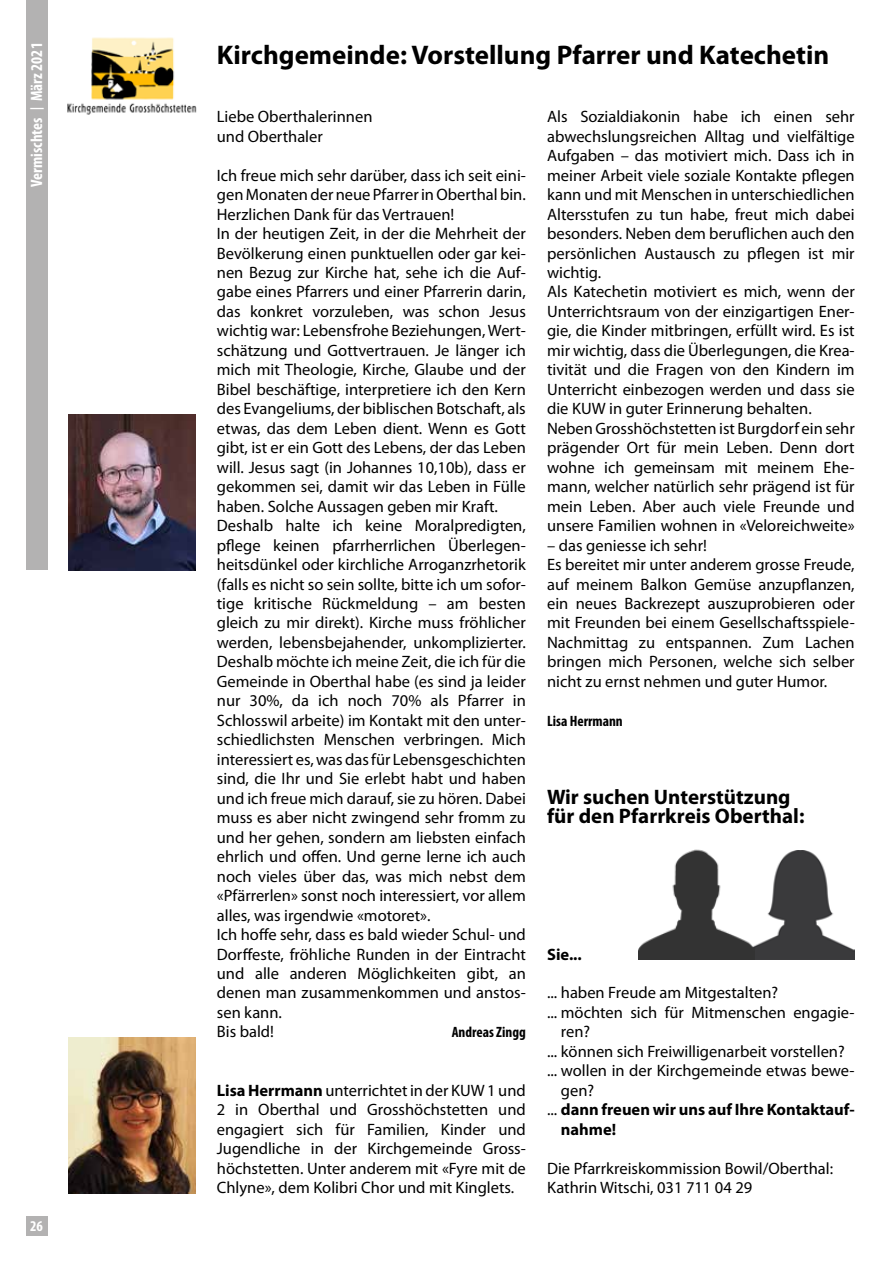
<style>
.page{position:relative;width:893px;height:1263px;background:#fff}
.page>*{position:absolute;margin:0;border:0;box-sizing:border-box;transform-origin:0 0}
.t1{font:700 27px "Myriad Pro";color:#000}
.t2{font:700 21px/19.5px "Myriad Pro";color:#000}
.t3{font:16.5px/19.5px "Myriad Pro";color:#000}
.t4{font:700 16.5px "Myriad Pro";color:#000}
.t5{font:700 condensed 16.5px "Myriad Pro";color:#fff}
.t6{font:700 condensed 15px "Myriad Pro";color:#000}
.t7{font:700 condensed 15px "Myriad Pro";color:#fff}
.s1{font-size:13.5px}
.s2{font-weight:700}
.s3{font-weight:400}
</style>
<div class="page">
<div style="left:26px;top:1216px;width:21px;height:19px;background:#b3b2b2"></div>
<div style="left:26px;top:0;width:21px;height:570px;background:#b3b2b2"></div>
<img style="left:68px;top:414px;width:128px;height:156px">
<img style="left:68px;top:1037px;width:128px;height:156px">
<img style="left:754px;top:851px;width:101px;height:108px">
<img style="left:638px;top:849px;width:116px;height:110px">
<img style="left:67px;top:37px;width:130px;height:78px">
<p class="t5" style="left:26px;top:187px;width:146px;rotate:-90deg">Vermischtes <span class="s1">|</span> März 2021</p>
<p class="t7" style="left:30px;top:1216px;width:14px">26</p>
<h1 class="t1" style="left:217px;top:37px;width:614px">Kirchgemeinde: Vorstellung Pfarrer und Katechetin</h1>
<p class="t3" style="left:217px;top:107px;width:157px">Liebe Oberthalerinnen und Oberthaler</p>
<p class="t3" style="left:217px;top:165px;width:311px">Ich freue mich sehr darüber, dass ich seit eini&shy;gen Monaten der neue Pfarrer in Oberthal bin.<br>Herzlichen Dank für das Vertrauen!<br>In der heutigen Zeit, in der die Mehrheit der Bevölkerung einen punktuellen oder gar kei&shy;nen Bezug zur Kirche hat, sehe ich die Auf&shy;gabe eines Pfarrers und einer Pfarrerin darin, das konkret vorzuleben, was schon Jesus wichtig war: Lebensfrohe Beziehungen, Wert&shy;schätzung und Gottvertrauen. Je länger ich mich mit Theologie, Kirche, Glaube und der Bibel beschäftige, interpretiere ich den Kern des Evangeliums, der biblischen Botschaft, als etwas, das dem Leben dient. Wenn es Gott gibt, ist er ein Gott des Lebens, der das Leben will. Jesus sagt (in Johannes 10,10b), dass er gekommen sei, damit wir das Leben in Fülle haben. Solche Aussagen geben mir Kraft.<br>Deshalb halte ich keine Moralpredigten, pflege keinen pfarrherrlichen Überlegen&shy;heitsdünkel oder kirchliche Arroganzrhetorik (falls es nicht so sein sollte, bitte ich um sofor&shy;tige kritische Rückmeldung – am besten gleich zu mir direkt). Kirche muss fröhlicher werden, lebensbejahender, unkomplizierter.<br>Deshalb möchte ich meine Zeit, die ich für die Gemeinde in Oberthal habe (es sind ja leider nur 30%, da ich noch 70% als Pfarrer in Schlosswil arbeite) im Kontakt mit den unter&shy;schiedlichsten Menschen verbringen. Mich interessiert es, was das für Lebensgeschichten sind, die Ihr und Sie erlebt habt und haben und ich freue mich darauf, sie zu hören. Dabei muss es aber nicht zwingend sehr fromm zu und her gehen, sondern am liebsten einfach ehrlich und offen. Und gerne lerne ich auch noch vieles über das, was mich nebst dem «Pfärrerlen» sonst noch interessiert, vor allem alles, was irgendwie «motoret».<br>Ich hoffe sehr, dass es bald wieder Schul- und Dorffeste, fröhliche Runden in der Eintracht und alle anderen Möglichkeiten gibt, an denen man zusammenkommen und anstos&shy;sen kann.<br>Bis bald!</p>
<p class="t6" style="left:452px;top:1023px;width:76px">Andreas Zingg</p>
<p class="t3" style="left:217px;top:1080px;width:311px;text-align:justify"><span class="s2">Lisa Herrmann</span> unterrichtet in der KUW 1 und 2 in Oberthal und Grosshöchstetten und engagiert sich für Familien, Kinder und Jugendliche in der Kirchgemeinde Gross&shy;höchstetten. Unter anderem mit «Fyre mit de Chlyne», dem Kolibri Chor und mit Kinglets.</p>
<p class="t3" style="left:547px;top:107px;width:309px">Als Sozialdiakonin habe ich einen sehr abwechslungsreichen Alltag und vielfältige Aufgaben – das motiviert mich. Dass ich in meiner Arbeit viele soziale Kontakte pflegen kann und mit Menschen in unterschiedlichen Altersstufen zu tun habe, freut mich dabei besonders. Neben dem beruflichen auch den persönlichen Austausch zu pflegen ist mir wichtig.<br>Als Katechetin motiviert es mich, wenn der Unterrichtsraum von der einzigartigen Ener&shy;gie, die Kinder mitbringen, erfüllt wird. Es ist mir wichtig, dass die Überlegungen, die Krea&shy;tivität und die Fragen von den Kindern im Unterricht einbezogen werden und dass sie die KUW in guter Erinnerung behalten.<br>Neben Grosshöchstetten ist Burgdorf ein sehr prägender Ort für mein Leben. Denn dort wohne ich gemeinsam mit meinem Ehe&shy;mann, welcher natürlich sehr prägend ist für mein Leben. Aber auch viele Freunde und unsere Familien wohnen in «Veloreichweite»</p>
<p class="t3" style="left:547px;top:535px;width:309px">– das geniesse ich sehr!<br>Es bereitet mir unter anderem grosse Freude, auf meinem Balkon Gemüse anzupflanzen, ein neues Backrezept auszuprobieren oder mit Freunden bei einem Gesellschaftsspiele-Nachmittag zu entspannen. Zum Lachen bringen mich Personen, welche sich selber nicht zu ernst nehmen und guter Humor.</p>
<p class="t6" style="left:547px;top:711px;width:77px">Lisa Herrmann</p>
<p class="t2" style="left:547px;top:786px;width:259px">Wir suchen Unterstützung für den Pfarrkreis Oberthal:</p>
<p class="t4" style="left:547px;top:943px;width:36px">Sie...</p>
<p class="t3" style="left:547px;top:983px;width:233px">... haben Freude am Mitgestalten?</p>
<p class="t3" style="left:547px;top:1002px;width:309px">... möchten sich für Mitmenschen engagie-</p>
<p class="t3" style="left:561px;top:1022px;width:31px">ren?</p>
<p class="t3" style="left:547px;top:1041px;width:299px">... können sich Freiwilligenarbeit vorstellen?</p>
<p class="t3" style="left:547px;top:1061px;width:309px">... wollen in der Kirchgemeinde etwas bewe-</p>
<p class="t3" style="left:561px;top:1080px;width:35px">gen?</p>
<p class="t4" style="left:547px;top:1099px;width:309px"><span class="s3">...</span> dann freuen wir uns auf Ihre Kontaktauf-</p>
<p class="t4" style="left:561px;top:1118px;width:57px">nahme!</p>
<p class="t3" style="left:547px;top:1158px;width:288px">Die Pfarrkreiskommission Bowil/Oberthal:<br>Kathrin Witschi, 031 711 04 29</p>
</div>
